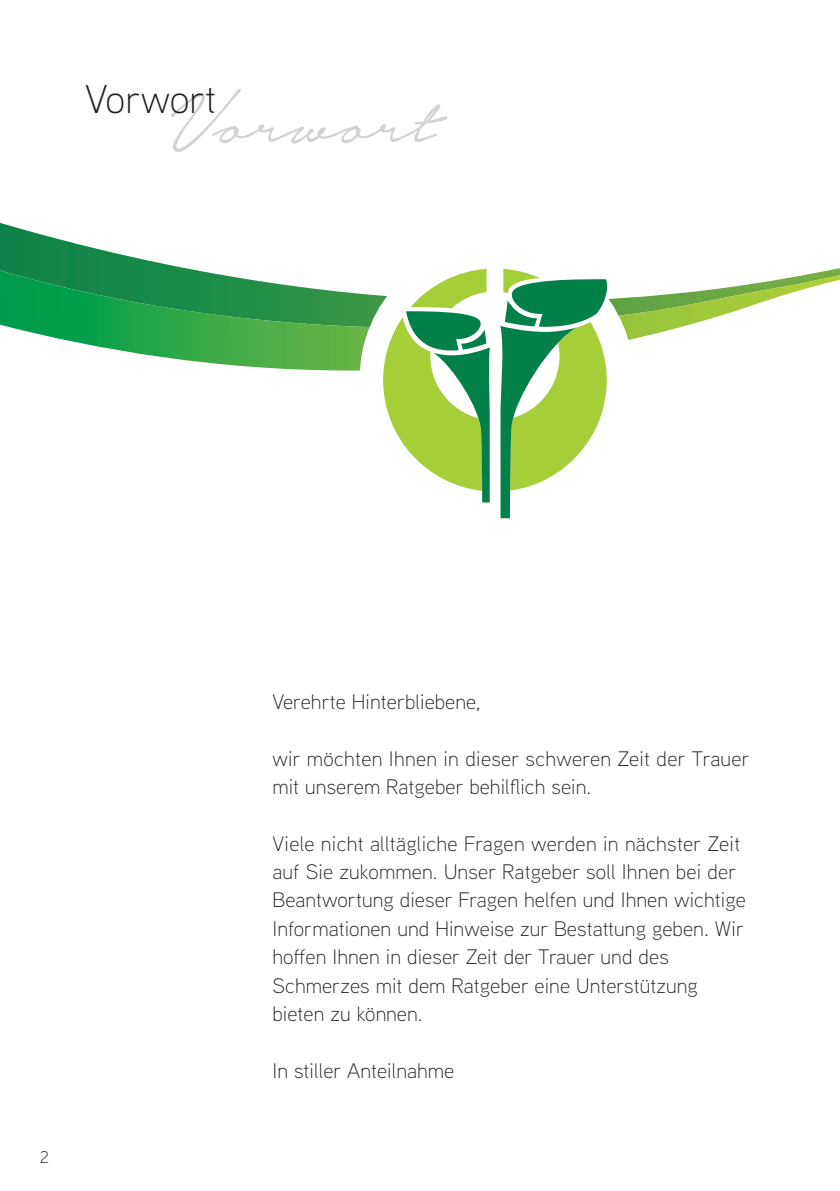
<style>
.page{position:relative;width:840px;height:1191px;background:#fff}
.page>*{position:absolute;margin:0;border:0;box-sizing:border-box;transform-origin:0 0}
.t1{font:94.6px "Notera Personal Use Only";color:#d1d2d4}
.t2{font:300 40px "Aaux Next";letter-spacing:.005em;color:#231f20}
.t3{font:300 21px/28.4px "Aaux Next";letter-spacing:.005em;color:#231f20}
.t4{font:300 17px "Aaux Next";color:#231f20}
</style>
<div class="page">
<svg style="left:0;top:223px;width:839px;height:47px"></svg>
<img style="left:0;top:270px;width:839px;height:100px">
<div style="left:359px;top:241px;width:274px;height:274px;background:#fff;border-radius:50%"></div>
<svg style="left:383px;top:269px;width:223px;height:222px"></svg>
<svg style="left:500px;top:279px;width:108px;height:239px"></svg>
<svg style="left:406px;top:311px;width:83px;height:191px"></svg>
<h2 class="t2" style="left:85px;top:73px;width:132px">Vorwort</h2>
<h1 class="t1" style="left:170px;top:75px;width:267px">Vorwort</h1>
<p class="t4" style="left:40px;top:1145px;width:11px">2</p>
<p class="t3" style="left:272px;top:686px;width:209px">Verehrte Hinterbliebene,</p>
<p class="t3" style="left:272px;top:743px;width:478px">wir möchten Ihnen in dieser schweren Zeit der Trauer mit unserem Ratgeber behilflich sein.</p>
<p class="t3" style="left:272px;top:828px;width:474px">Viele nicht alltägliche Fragen werden in nächster Zeit auf Sie zukommen. Unser Ratgeber soll Ihnen bei der Beantwortung dieser Fragen helfen und Ihnen wichtige Informationen und Hinweise zur Bestattung geben. Wir hoffen Ihnen in dieser Zeit der Trauer und des Schmerzes mit dem Ratgeber eine Unterstützung bieten zu können.</p>
<p class="t3" style="left:272px;top:1055px;width:183px">In stiller Anteilnahme</p>
</div>
